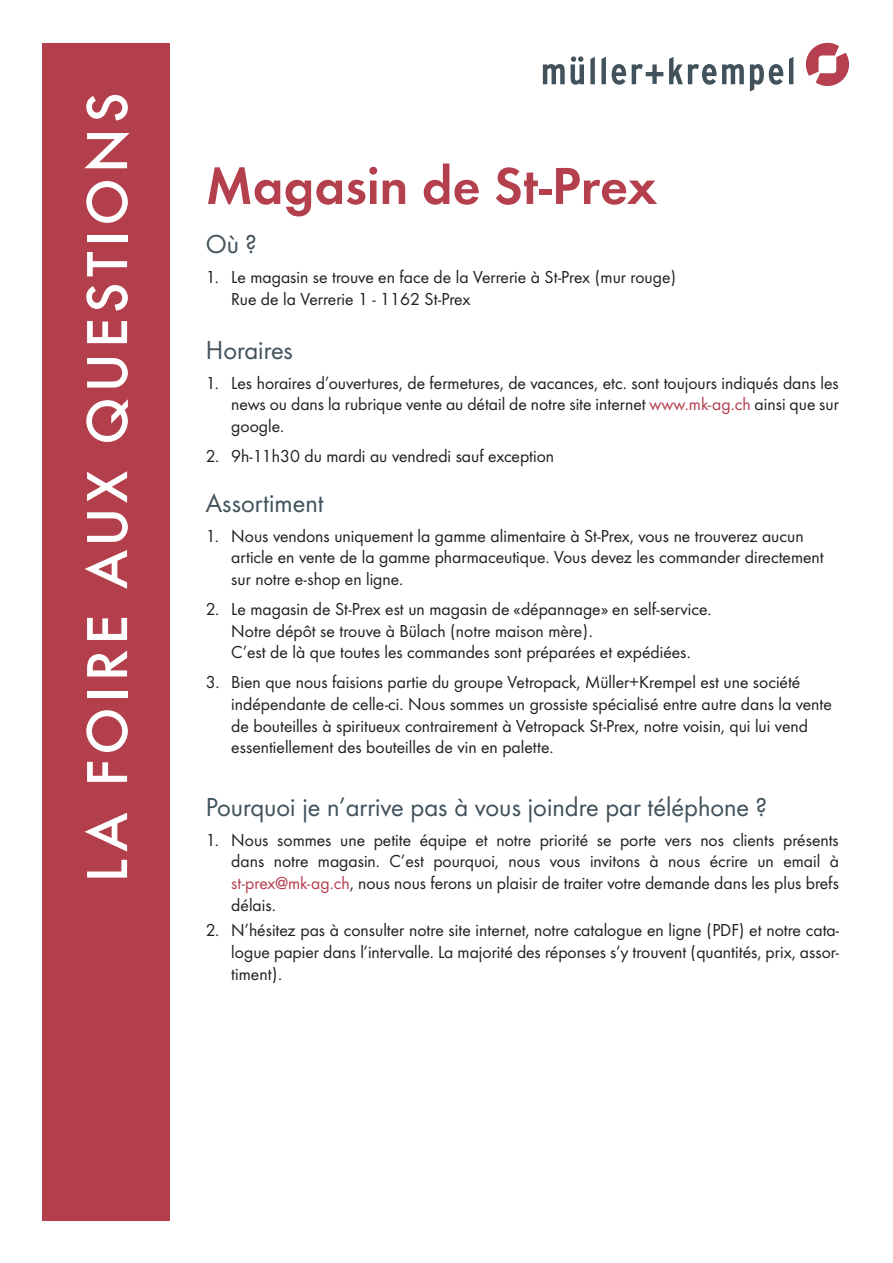
<style>
.page{position:relative;width:893px;height:1263px;background:#fff}
.page>*{position:absolute;margin:0;border:0;box-sizing:border-box;transform-origin:0 0}
.t1{font:500 60px "Futura";letter-spacing:.085em;color:#fff}
.t2{font:54px "Futura Dem";color:#b43f4d}
.t3{font:27px "Futura Boo";color:#41525c}
.t4{font:18px/21.6px "Futura Boo";color:#231f20}
.s1{color:#b43f4d}
</style>
<div class="page">
<div style="left:43px;top:43px;width:127px;height:1177px;background:#b43f4c"></div>
<svg style="left:543px;top:64px;width:22px;height:20px"></svg>
<svg style="left:571px;top:56px;width:13px;height:29px"></svg>
<svg style="left:590px;top:57px;width:5px;height:27px"></svg>
<svg style="left:601px;top:57px;width:5px;height:27px"></svg>
<svg style="left:612px;top:64px;width:14px;height:21px"></svg>
<svg style="left:669px;top:57px;width:47px;height:28px"></svg>
<svg style="left:722px;top:64px;width:22px;height:20px"></svg>
<svg style="left:750px;top:64px;width:33px;height:28px"></svg>
<svg style="left:789px;top:57px;width:4px;height:27px"></svg>
<svg style="left:632px;top:64px;width:31px;height:20px"></svg>
<svg style="left:805px;top:42px;width:45px;height:44px"></svg>
<h1 class="t1" style="left:64px;top:882px;width:791px;rotate:-90deg">LA FOIRE AUX QUESTIONS</h1>
<h2 class="t2" style="left:206px;top:146px;width:453px">Magasin de St-Prex</h2>
<h3 class="t3" style="left:206px;top:226px;width:53px">Où ?</h3>
<p class="t4" style="left:231px;top:266px;width:446px;text-indent:-26px">1. Le magasin se trouve en face de la Verrerie à St-Prex (mur rouge)<br>Rue de la Verrerie 1 - 1162 St-Prex</p>
<h3 class="t3" style="left:206px;top:331px;width:89px">Horaires</h3>
<p class="t4" style="left:231px;top:371px;width:609px;text-align:justify;text-indent:-26px">1. Les horaires d’ouvertures, de fermetures, de vacances, etc. sont toujours indiqués dans les news ou dans la rubrique vente au détail de notre site internet <span class="s1">www.mk-ag.ch</span> ainsi que sur google.</p>
<p class="t4" style="left:206px;top:444px;width:350px">2. 9h-11h30 du mardi au vendredi sauf exception</p>
<h3 class="t3" style="left:206px;top:484px;width:119px">Assortiment</h3>
<p class="t4" style="left:231px;top:524px;width:594px;text-indent:-26px">1. Nous vendons uniquement la gamme alimentaire à St-Prex, vous ne trouverez aucun article en vente de la gamme pharmaceutique. Vous devez les commander directement sur notre e-shop en ligne.</p>
<p class="t4" style="left:231px;top:597px;width:482px;text-indent:-26px">2. Le magasin de St-Prex est un magasin de «dépannage» en self-service.<br>Notre dépôt se trouve à Bülach (notre maison mère).<br>C’est de là que toutes les commandes sont préparées et expédiées.</p>
<p class="t4" style="left:231px;top:670px;width:602px;text-indent:-26px">3. Bien que nous faisions partie du groupe Vetropack, Müller+Krempel est une société indépendante de celle-ci. Nous sommes un grossiste spécialisé entre autre dans la vente de bouteilles à spiritueux contrairement à Vetropack St-Prex, notre voisin, qui lui vend essentiellement des bouteilles de vin en palette.</p>
<h3 class="t3" style="left:206px;top:788px;width:563px">Pourquoi je n’arrive pas à vous joindre par téléphone ?</h3>
<p class="t4" style="left:231px;top:828px;width:609px;text-align:justify;text-indent:-26px">1. Nous sommes une petite équipe et notre priorité se porte vers nos clients présents dans notre magasin. C’est pourquoi, nous vous invitons à nous écrire un email à <span class="s1">st-prex@mk-ag.ch</span>, nous nous ferons un plaisir de traiter votre demande dans les plus brefs délais.</p>
<p class="t4" style="left:231px;top:919px;width:609px;text-align:justify;text-indent:-26px">2. N’hésitez pas à consulter notre site internet, notre catalogue en ligne (PDF) et notre cata&shy;logue papier dans l’intervalle. La majorité des réponses s’y trouvent (quantités, prix, assor&shy;timent).</p>
</div>
